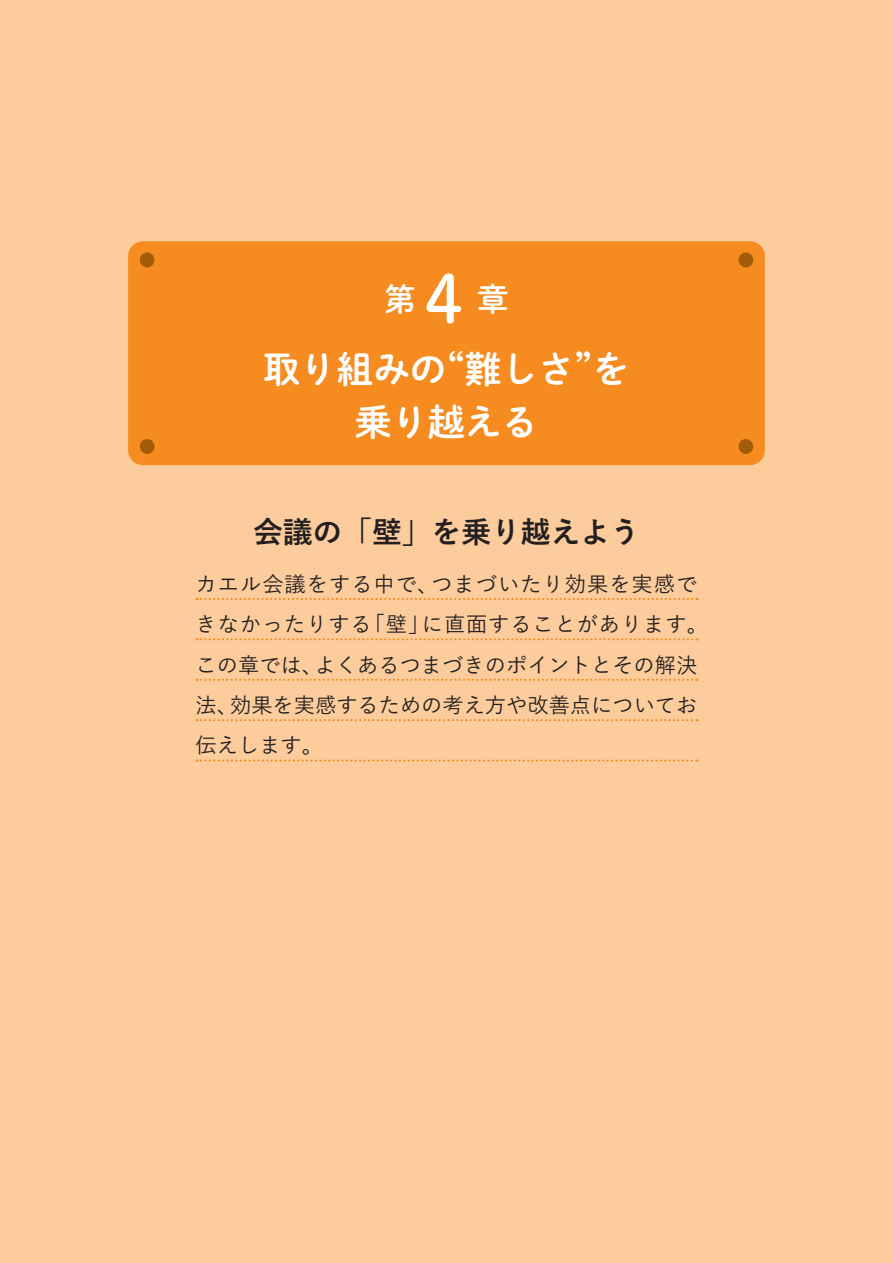
<style>
.page{position:relative;width:893px;height:1263px;background:#fccc9c}
.page>*{position:absolute;margin:0;border:0;box-sizing:border-box;transform-origin:0 0}
.t1{font:37.2px/53.1px "Shuei M Go Std B";color:#fff;text-align:center}
.t2{font:31.95px "Shuei M Go Std B";color:#fff}
.t3{font:700 29.7px "Yu Go";color:#231f20}
.t4{font:500 21.3px/40.3px "Yu Go";color:#231f20}
.s1{font-size:65.85px}
</style>
<div class="page">
<div style="left:128px;top:241px;width:637px;height:224px;background:#f68b1f;border-radius:15px"></div>
<div style="left:140px;top:252px;width:14px;height:15px;background:#a25b09;border-radius:50%"></div>
<div style="left:738px;top:252px;width:15px;height:15px;background:#a25b09;border-radius:50%"></div>
<div style="left:140px;top:439px;width:14px;height:15px;background:#a25b09;border-radius:50%"></div>
<div style="left:738px;top:439px;width:15px;height:15px;background:#a25b09;border-radius:50%"></div>
<svg style="left:197px;top:598px;width:500px;height:2px"></svg>
<svg style="left:197px;top:638px;width:500px;height:2px"></svg>
<svg style="left:197px;top:679px;width:500px;height:2px"></svg>
<svg style="left:197px;top:719px;width:500px;height:2px"></svg>
<svg style="left:197px;top:759px;width:500px;height:3px"></svg>
<h2 class="t2" style="left:384px;top:275px;width:126px">第<span class="s1">4</span>章</h2>
<h1 class="t1" style="left:263px;top:341px;width:368px">取り組みの“難しさ”を乗り越える</h1>
<h3 class="t3" style="left:253px;top:515px;width:388px">会議の「壁」を乗り越えよう</h3>
<p class="t4" style="left:196px;top:561px;width:514px">カエル会議をする中で、つまづいたり効果を実感できなかったりする「壁」に直面することがあります。この章では、よくあるつまづきのポイントとその解決法、効果を実感するための考え方や改善点についてお伝えします。</p>
</div>
